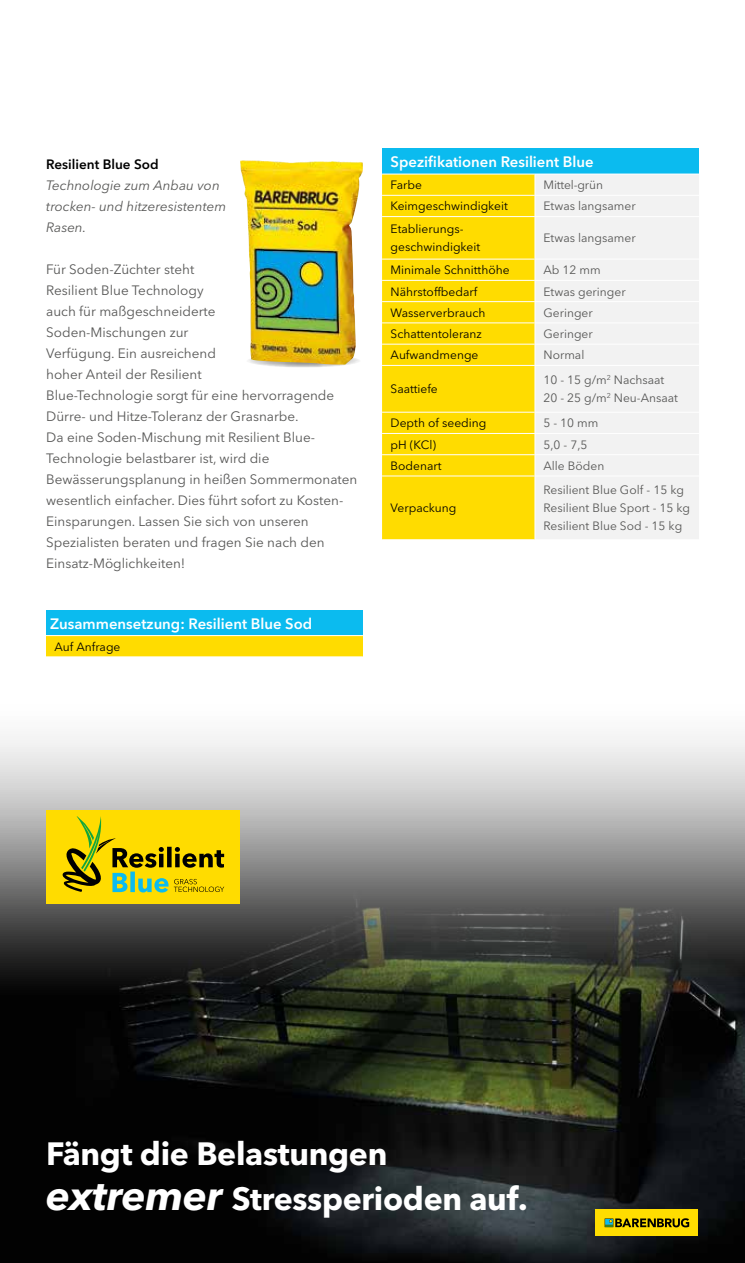
<style>
.page{position:relative;width:745px;height:1263px;background:#fff}
.page>*{position:absolute;margin:0;border:0;box-sizing:border-box;transform-origin:0 0}
.t1{font:700 31.95px/44.2px "Avenir Next W1 G";letter-spacing:-.01em;color:#fff}
.t2{font:600 15px "Avenir Next W1 G";color:#fff}
.t3{font:13.5px/21px "Avenir Next W1 G";color:#575756}
.t4{font:italic 13.5px/21px "Avenir Next W1 G";color:#575756}
.t5{font:600 13.5px "Avenir Next W1 G";color:#000}
.t6{font:12px/18px "Avenir Next W1 G";color:#575756}
.t7{font:12px/18px "Avenir Next W1 G";color:#000}
.s1{font-style:italic;font-size:41.1px}
</style>
<div class="page">
<div style="left:382px;top:149px;width:316px;height:25px;background:#0bbbef"></div>
<div style="left:382px;top:175px;width:152px;height:364px;background:#ffdc00"></div>
<div style="left:536px;top:175px;width:162px;height:364px;background:#f2f2f2"></div>
<hr style="left:382px;top:195px;width:152px;height:1px;background:#fff">
<hr style="left:534px;top:195px;width:164px;height:1px;background:#fff">
<svg style="left:534px;top:174px;width:1px;height:42px"></svg>
<hr style="left:382px;top:216px;width:152px;height:1px;background:#fff">
<hr style="left:534px;top:216px;width:164px;height:1px;background:#fff">
<hr style="left:382px;top:259px;width:152px;height:1px;background:#fff">
<hr style="left:534px;top:259px;width:164px;height:1px;background:#fff">
<hr style="left:382px;top:280px;width:152px;height:1px;background:#fff">
<hr style="left:534px;top:280px;width:164px;height:1px;background:#fff">
<hr style="left:382px;top:301px;width:152px;height:1px;background:#fff">
<hr style="left:534px;top:301px;width:164px;height:1px;background:#fff">
<hr style="left:382px;top:322px;width:152px;height:1px;background:#fff">
<hr style="left:534px;top:322px;width:164px;height:1px;background:#fff">
<hr style="left:382px;top:344px;width:152px;height:1px;background:#fff">
<hr style="left:534px;top:344px;width:164px;height:1px;background:#fff">
<svg style="left:534px;top:259px;width:1px;height:106px"></svg>
<hr style="left:382px;top:365px;width:152px;height:1px;background:#fff">
<hr style="left:534px;top:365px;width:164px;height:1px;background:#fff">
<hr style="left:382px;top:412px;width:152px;height:1px;background:#fff">
<hr style="left:534px;top:412px;width:164px;height:1px;background:#fff">
<hr style="left:382px;top:433px;width:152px;height:1px;background:#fff">
<hr style="left:534px;top:433px;width:164px;height:1px;background:#fff">
<hr style="left:382px;top:454px;width:152px;height:1px;background:#fff">
<hr style="left:534px;top:454px;width:164px;height:1px;background:#fff">
<svg style="left:534px;top:413px;width:1px;height:63px"></svg>
<hr style="left:382px;top:476px;width:152px;height:1px;background:#fff">
<hr style="left:534px;top:476px;width:164px;height:1px;background:#fff">
<svg style="left:246px;top:354px;width:115px;height:14px"></svg>
<img style="left:240px;top:160px;width:123px;height:205px">
<div style="left:46px;top:610px;width:316px;height:26px;background:#0bbbef"></div>
<div style="left:46px;top:636px;width:316px;height:21px;background:#ffdc00"></div>
<hr style="left:46px;top:635px;width:316px;height:1px;background:#fff">
<hr style="left:46px;top:656px;width:316px;height:1px;background:#fff">
<img style="left:0;top:736px;width:744px;height:527px">
<div style="left:595px;top:1210px;width:102px;height:26px;background:#fd0"></div>
<svg style="left:604px;top:1218px;width:84px;height:9px"></svg>
<div style="left:46px;top:811px;width:194px;height:93px;background:#ffdc00"></div>
<svg style="left:62px;top:816px;width:162px;height:76px"></svg>
<p class="t5" style="left:46px;top:154px;width:114px">Resilient Blue Sod</p>
<p class="t4" style="left:46px;top:174px;width:181px">Technologie zum Anbau von trocken- und hitzeresistentem<br>Rasen.</p>
<p class="t3" style="left:46px;top:258px;width:312px">Für Soden-Züchter steht<br>Resilient Blue Technology<br>auch für maßgeschneiderte<br>Soden-Mischungen zur<br>Verfügung. Ein ausreichend<br>hoher Anteil der Resilient<br>Blue-Technologie sorgt für eine hervorragende Dürre- und Hitze-Toleranz der Grasnarbe.<br>Da eine Soden-Mischung mit Resilient Blue-Technologie belastbarer ist, wird die Bewässerungsplanung in heißen Sommermonaten wesentlich einfacher. Dies führt sofort zu Kosten-Einsparungen. Lassen Sie sich von unseren Spezialisten beraten und fragen Sie nach den Einsatz-Möglichkeiten!</p>
<p class="t2" style="left:50px;top:611px;width:263px">Zusammensetzung: Resilient Blue Sod</p>
<p class="t7" style="left:54px;top:636px;width:67px">Auf Anfrage</p>
<p class="t2" style="left:390px;top:150px;width:204px">Spezifikationen Resilient Blue</p>
<p class="t7" style="left:390px;top:175px;width:33px">Farbe</p>
<p class="t6" style="left:543px;top:175px;width:61px">Mittel-grün</p>
<p class="t7" style="left:390px;top:196px;width:119px">Keimgeschwindigkeit</p>
<p class="t6" style="left:543px;top:196px;width:94px">Etwas langsamer</p>
<p class="t7" style="left:390px;top:219px;width:91px">Etablierungs&shy;geschwindigkeit</p>
<p class="t6" style="left:543px;top:228px;width:94px">Etwas langsamer</p>
<p class="t7" style="left:390px;top:260px;width:120px">Minimale Schnitthöhe</p>
<p class="t6" style="left:543px;top:260px;width:59px">Ab 12 mm</p>
<p class="t7" style="left:390px;top:281px;width:88px">Nährstoffbedarf</p>
<p class="t6" style="left:543px;top:281px;width:84px">Etwas geringer</p>
<p class="t7" style="left:390px;top:302px;width:96px">Wasserverbrauch</p>
<p class="t6" style="left:543px;top:302px;width:51px">Geringer</p>
<p class="t7" style="left:390px;top:324px;width:93px">Schattentoleranz</p>
<p class="t6" style="left:543px;top:324px;width:51px">Geringer</p>
<p class="t7" style="left:390px;top:345px;width:89px">Aufwandmenge</p>
<p class="t6" style="left:543px;top:345px;width:42px">Normal</p>
<p class="t7" style="left:390px;top:379px;width:49px">Saattiefe</p>
<p class="t6" style="left:543px;top:370px;width:136px">10 - 15 g/m<sup>2</sup> Nachsaat<br>20 - 25 g/m<sup>2</sup> Neu-Ansaat</p>
<p class="t7" style="left:390px;top:413px;width:97px">Depth of seeding</p>
<p class="t6" style="left:543px;top:413px;width:56px">5 - 10 mm</p>
<p class="t7" style="left:390px;top:434px;width:47px">pH (KCl)</p>
<p class="t6" style="left:543px;top:434px;width:45px">5,0 - 7,5</p>
<p class="t7" style="left:390px;top:456px;width:52px">Bodenart</p>
<p class="t6" style="left:543px;top:456px;width:62px">Alle Böden</p>
<p class="t7" style="left:390px;top:498px;width:67px">Verpackung</p>
<p class="t6" style="left:543px;top:480px;width:148px">Resilient Blue Golf - 15 kg<br>Resilient Blue Sport - 15 kg<br>Resilient Blue Sod - 15 kg</p>
<h1 class="t1" style="left:46px;top:1129px;width:482px">Fängt die Belastungen <span class="s1">extremer</span> Stressperioden auf.</h1>
</div>
